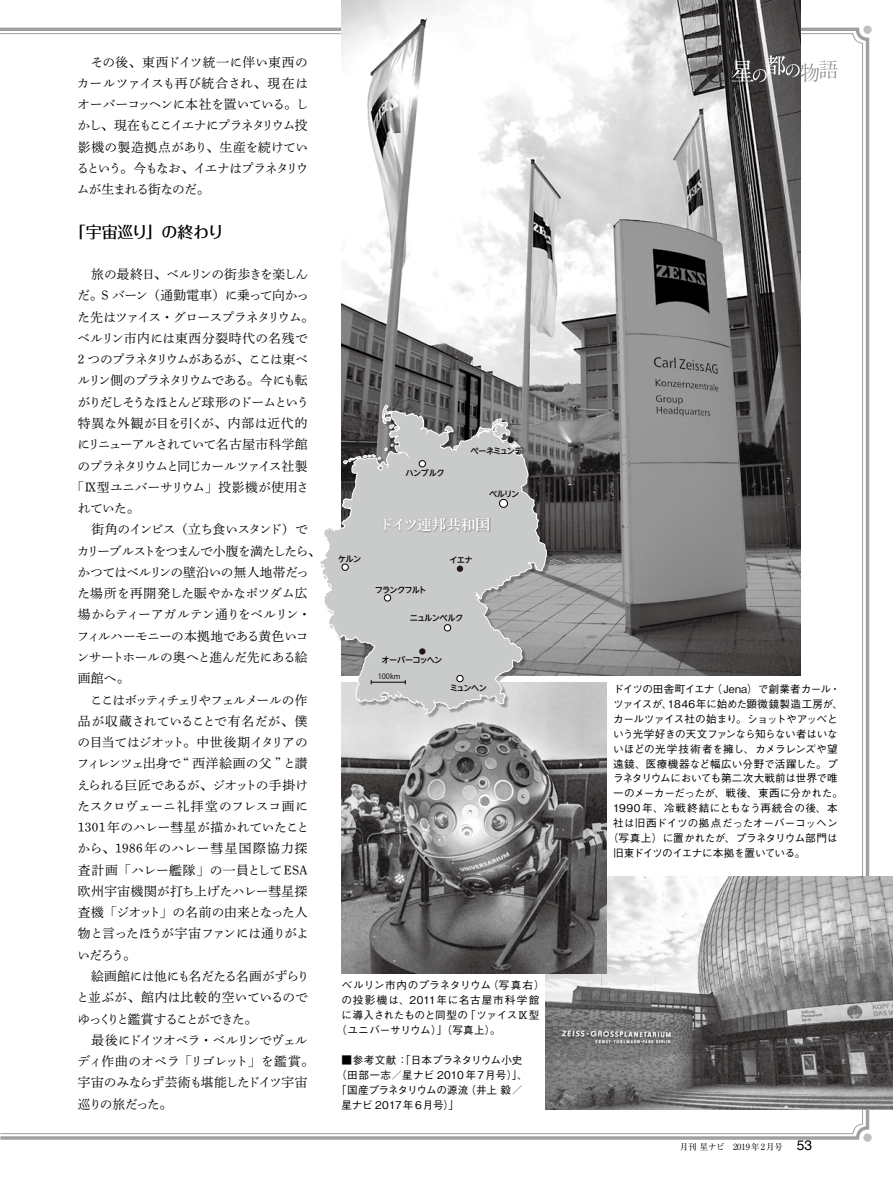
<style>
.page{position:relative;width:893px;height:1178px;background:#fff}
.page>*{position:absolute;margin:0;border:0;box-sizing:border-box;transform-origin:0 0}
.t1{font:500 15.9px "Folk Pro";letter-spacing:-.025em;color:#000}
.t2{font:14.7px "Shuei Min Pro B";letter-spacing:-.025em;color:#fff}
.t3{font:12.75px/21.3px "Shuei Min Pr 5 L";letter-spacing:-.045em;color:#000;text-align:justify}
.t4{font:12.75px "Shuei Min Pr 5 L";letter-spacing:.025em;color:#000}
.t5{font:12.75px "Shuei Min Pr 5 L";letter-spacing:-.115em;color:#000}
.t6{font:12.75px "Shuei Min Pr 5 L";letter-spacing:-.02em;color:#000}
.t7{font:12.75px "Shuei Min Pr 5 L";letter-spacing:-.08em;color:#000}
.t8{font:12.75px "Shuei Min Pr 5 L";letter-spacing:-.075em;color:#000}
.t9{font:12.75px "Shuei Min Pr 5 L";letter-spacing:-.1em;color:#000}
.t10{font:12.75px "Shuei Min Pr 5 L";letter-spacing:-.12em;color:#000}
.t11{font:12.75px "Shuei Min Pr 5 L";letter-spacing:-.11em;color:#000}
.t12{font:12.75px "Shuei Min Pr 5 L";letter-spacing:-.005em;color:#000}
.t13{font:12.75px "Shuei Min Pr 5 L";letter-spacing:-.07em;color:#000}
.t14{font:12.75px "Shuei Min Pr 5 L";letter-spacing:-.025em;color:#000}
.t15{font:12.75px "Shuei Min Pr 5 L";letter-spacing:.065em;color:#000}
.t16{font:12.75px "Shuei Min Pr 5 L";letter-spacing:.03em;color:#000}
.t17{font:12.75px "Shuei Min Pr 5 L";letter-spacing:-.01em;color:#000}
.t18{font:12.75px "Shuei Min Pr 5 L";letter-spacing:.015em;color:#000}
.t19{font:12.75px "Shuei Min Pr 5 L";color:#000}
.t20{font:12.75px "Shuei Min Pr 5 L";letter-spacing:.01em;color:#000}
.t21{font:12.75px "Shuei Min Pr 5 L";letter-spacing:.02em;color:#000}
.t22{font:12.75px "Shuei Min Pr 5 L";letter-spacing:-.125em;color:#000}
.t23{font:12.75px "Shuei Min Pr 5 L";letter-spacing:-.13em;color:#000}
.t24{font:500 10.65px "Gothic BBB Pro";letter-spacing:-.015em;color:#000}
.t25{font:500 10.65px "Gothic BBB Pro";letter-spacing:-.04em;color:#000}
.t26{font:500 10.65px "Gothic BBB Pro";letter-spacing:-.035em;color:#000}
.t27{font:500 10.65px "Gothic BBB Pro";letter-spacing:.045em;color:#000}
.t28{font:500 10.65px "Gothic BBB Pro";letter-spacing:.025em;color:#000}
.t29{font:500 10.65px "Gothic BBB Pro";letter-spacing:.035em;color:#000}
.t30{font:500 10.65px "Gothic BBB Pro";letter-spacing:.015em;color:#000}
.t31{font:500 10.65px "Gothic BBB Pro";letter-spacing:.075em;color:#000}
.t32{font:8.55px "Ryumin Pro";color:#000}
.t33{font:500 8.1px "UD Shin Go NT Pro";letter-spacing:-.07em;color:#000}
.t34{font:500 8.1px "UD Shin Go NT Pro";letter-spacing:-.1em;color:#000}
.t35{font:500 8.1px "UD Shin Go NT Pro";letter-spacing:-.09em;color:#000}
.t36{font:7.35px "Koz Go Pro";color:#000}
.s1{font-family:"Helvetica";font-size:13.8px}
</style>
<div class="page">
<div style="left:863px;top:26px;width:9px;height:8px;background:#bfc0c0;border-radius:50%"></div>
<div style="left:863px;top:1133px;width:9px;height:9px;background:#bfc0c0;border-radius:50%"></div>
<img style="left:342px;top:0;width:459px;height:675px">
<img style="left:545px;top:876px;width:348px;height:234px">
<img style="left:342px;top:683px;width:265px;height:290px">
<svg style="left:731px;top:55px;width:107px;height:27px"></svg>
<div style="left:321px;top:406px;width:230px;height:312px;background:#000;opacity:.3"></div>
<svg style="left:320px;top:411px;width:227px;height:302px;background:#bebebe"></svg>
<svg style="left:443px;top:425px;width:12px;height:9px"></svg>
<svg style="left:452px;top:444px;width:7px;height:7px"></svg>
<svg style="left:343px;top:442px;width:52px;height:23px"></svg>
<svg style="left:381px;top:404px;width:19px;height:28px"></svg>
<svg style="left:490px;top:416px;width:34px;height:71px;background:#b9baba"></svg>
<div style="left:499px;top:499px;width:8px;height:8px;background:#fff;border-radius:50%"></div>
<div style="left:499px;top:499px;width:9px;height:9px;border:1px solid #000;border-radius:50%"></div>
<svg style="left:419px;top:461px;width:6px;height:6px"></svg>
<div style="left:419px;top:460px;width:7px;height:7px;border:1px solid #000;border-radius:50%"></div>
<div style="left:457px;top:675px;width:6px;height:7px;background:#fff;border-radius:50%"></div>
<div style="left:457px;top:675px;width:6px;height:7px;border:1px solid #000;border-radius:50%"></div>
<div style="left:444px;top:625px;width:7px;height:6px;background:#fff;border-radius:50%"></div>
<div style="left:444px;top:624px;width:7px;height:7px;border:1px solid #000;border-radius:50%"></div>
<div style="left:384px;top:595px;width:7px;height:6px;background:#fff;border-radius:50%"></div>
<div style="left:384px;top:594px;width:7px;height:7px;border:1px solid #000;border-radius:50%"></div>
<svg style="left:342px;top:564px;width:6px;height:6px"></svg>
<div style="left:457px;top:565px;width:6px;height:7px;background:#231815;border-radius:50%"></div>
<div style="left:507px;top:437px;width:7px;height:6px;background:#231815;border-radius:50%"></div>
<div style="left:419px;top:648px;width:6px;height:7px;background:#231815;border-radius:50%"></div>
<img style="left:378px;top:515px;width:115px;height:21px">
<hr style="left:371px;top:682px;width:34px;height:1px;background:#000">
<p class="t3" style="left:77px;top:49px;width:234px">　その後、東西ドイツ統一に伴い東西のカールツァイスも再び統合され、現在はオーバーコッヘンに本社を置いている。しかし、現在もここイエナにプラネタリウム投影機の製造拠点があり、生産を続けているという。今もなお、イエナはプラネタリウムが生まれる街なのだ。</p>
<p class="t1" style="left:70px;top:218px;width:155px">「宇宙巡り」の終わり</p>
<p class="t3" style="left:78px;top:262px;width:232px">　旅の最終日、ベルリンの街歩きを楽しん</p>
<p class="t3" style="left:77px;top:283px;width:233px">だ。S バーン（通勤電車）に乗って向かっ</p>
<p class="t8" style="left:77px;top:305px;width:238px">た先はツァイス・グロースプラネタリウム。</p>
<p class="t4" style="left:78px;top:326px;width:232px">ベルリン市内には東西分裂時代の名残で</p>
<p class="t9" style="left:78px;top:348px;width:232px">2 つのプラネタリウムがあるが、ここは東ベ</p>
<p class="t5" style="left:78px;top:369px;width:231px">ルリン側のプラネタリウムである。今にも転</p>
<p class="t10" style="left:78px;top:390px;width:233px">がりだしそうなほとんど球形のドームという</p>
<p class="t18" style="left:78px;top:411px;width:231px">特異な外観が目を引くが、内部は近代的</p>
<p class="t3" style="left:78px;top:432px;width:231px">にリニューアルされていて名古屋市科学館</p>
<p class="t11" style="left:78px;top:454px;width:231px">のプラネタリウムと同じカールツァイス社製</p>
<p class="t12" style="left:72px;top:475px;width:239px">「Ⅸ型ユニバーサリウム」投影機が使用さ</p>
<p class="t3" style="left:78px;top:496px;width:63px">れていた。</p>
<p class="t13" style="left:78px;top:518px;width:231px">　街角のインビス（立ち食いスタンド）で</p>
<p class="t7" style="left:77px;top:539px;width:245px">カリーブルストをつまんで小腹を満たしたら、</p>
<p class="t6" style="left:77px;top:560px;width:233px">かつてはベルリンの壁沿いの無人地帯だっ</p>
<p class="t19" style="left:77px;top:582px;width:232px">た場所を再開発した賑やかなポツダム広</p>
<p class="t3" style="left:78px;top:602px;width:234px">場からティーアガルテン通りをベルリン・</p>
<p class="t14" style="left:77px;top:624px;width:233px">フィルハーモニーの本拠地である黄色いコ</p>
<p class="t3" style="left:77px;top:645px;width:232px">ンサートホールの奥へと進んだ先にある絵</p>
<p class="t3" style="left:78px;top:666px;width:53px">画館へ。</p>
<p class="t5" style="left:78px;top:688px;width:231px">　ここはボッティチェリやフェルメールの作</p>
<p class="t20" style="left:78px;top:709px;width:231px">品が収蔵されていることで有名だが、僕</p>
<p class="t3" style="left:78px;top:730px;width:232px">の目当てはジオット。中世後期イタリアの</p>
<p class="t3" style="left:77px;top:751px;width:232px">フィレンツェ出身で “ 西洋絵画の父 ” と讃</p>
<p class="t3" style="left:77px;top:772px;width:233px">えられる巨匠であるが、ジオットの手掛け</p>
<p class="t6" style="left:77px;top:794px;width:232px">たスクロヴェーニ礼拝堂のフレスコ画に</p>
<p class="t4" style="left:78px;top:815px;width:233px">1301 年のハレー彗星が描かれていたこと</p>
<p class="t15" style="left:77px;top:837px;width:232px">から、1986年のハレー彗星国際協力探</p>
<p class="t16" style="left:78px;top:858px;width:231px">査計画「ハレー艦隊」の一員としてESA</p>
<p class="t4" style="left:78px;top:879px;width:231px">欧州宇宙機関が打ち上げたハレー彗星探</p>
<p class="t3" style="left:78px;top:900px;width:231px">査機「ジオット」の名前の由来となった人</p>
<p class="t3" style="left:78px;top:921px;width:233px">物と言ったほうが宇宙ファンには通りがよ</p>
<p class="t3" style="left:77px;top:942px;width:60px">いだろう。</p>
<p class="t3" style="left:78px;top:964px;width:233px">　絵画館には他にも名だたる名画がずらり</p>
<p class="t21" style="left:77px;top:986px;width:233px">と並ぶが、館内は比較的空いているので</p>
<p class="t22" style="left:78px;top:1007px;width:181px">ゆっくりと鑑賞することができた。</p>
<p class="t3" style="left:78px;top:1027px;width:231px">　最後にドイツオペラ・ベルリンでヴェル</p>
<p class="t17" style="left:77px;top:1049px;width:238px">ディ作曲のオペラ「リゴレット」を鑑賞。</p>
<p class="t3" style="left:78px;top:1070px;width:231px">宇宙のみならず芸術も堪能したドイツ宇宙</p>
<p class="t23" style="left:78px;top:1092px;width:96px">巡りの旅だった。</p>
<p class="t33" style="left:406px;top:466px;width:41px">ハンブルク</p>
<p class="t35" style="left:470px;top:444px;width:54px">ペーネミュンデ</p>
<p class="t33" style="left:489px;top:488px;width:32px">ベルリン</p>
<p class="t2" style="left:379px;top:513px;width:113px">ドイツ連邦共和国</p>
<p class="t33" style="left:338px;top:552px;width:25px">ケルン</p>
<p class="t33" style="left:449px;top:553px;width:25px">イエナ</p>
<p class="t34" style="left:375px;top:583px;width:53px">フランクフルト</p>
<p class="t33" style="left:410px;top:612px;width:55px">ニュルンベルク</p>
<p class="t33" style="left:382px;top:654px;width:62px">オーバーコッヘン</p>
<p class="t36" style="left:378px;top:671px;width:24px">100km</p>
<p class="t33" style="left:450px;top:681px;width:39px">ミュンヘン</p>
<p class="t30" style="left:342px;top:976px;width:205px">ベルリン市内のプラネタリウム（写真右）</p>
<p class="t31" style="left:342px;top:991px;width:199px">の投影機は、2011年に名古屋市科学館</p>
<p class="t24" style="left:342px;top:1006px;width:199px">に導入されたものと同型の「ツァイスⅨ型</p>
<p class="t24" style="left:336px;top:1021px;width:166px">（ユニバーサリウム）」（写真上）。</p>
<p class="t24" style="left:342px;top:1051px;width:182px">■参考文献：「日本プラネタリウム小史</p>
<p class="t29" style="left:336px;top:1066px;width:193px">（田部一志／星ナビ 2010年7月号）」、</p>
<p class="t25" style="left:336px;top:1081px;width:188px">「国産プラネタリウムの源流（井上毅／</p>
<p class="t24" style="left:342px;top:1096px;width:119px">星ナビ 2017年6月号）」</p>
<p class="t24" style="left:613px;top:681px;width:229px">ドイツの田舎町イエナ（Jena）で創業者カール・</p>
<p class="t24" style="left:613px;top:695px;width:231px">ツァイスが、1846年に始めた顕微鏡製造工房が、</p>
<p class="t26" style="left:613px;top:710px;width:226px">カールツァイス社の始まり。ショットやアッベと</p>
<p class="t25" style="left:613px;top:725px;width:226px">いう光学好きの天文ファンなら知らない者はいな</p>
<p class="t24" style="left:613px;top:740px;width:226px">いほどの光学技術者を擁し、カメラレンズや望</p>
<p class="t28" style="left:613px;top:755px;width:226px">遠鏡、医療機器など幅広い分野で活躍した。プ</p>
<p class="t24" style="left:613px;top:770px;width:226px">ラネタリウムにおいても第二次大戦前は世界で唯</p>
<p class="t24" style="left:613px;top:785px;width:231px">一のメーカーだったが、戦後、東西に分かれた。</p>
<p class="t27" style="left:613px;top:800px;width:226px">1990年、冷戦終結にともなう再統合の後、本</p>
<p class="t24" style="left:613px;top:814px;width:226px">社は旧西ドイツの拠点だったオーバーコッヘン</p>
<p class="t24" style="left:608px;top:829px;width:231px">（写真上）に置かれたが、プラネタリウム部門は</p>
<p class="t24" style="left:613px;top:844px;width:194px">旧東ドイツのイエナに本拠を置いている。</p>
<p class="t32" style="left:680px;top:1140px;width:134px">月刊 星ナビ　2019年2月号 <span class="s1">53</span></p>
</div>
